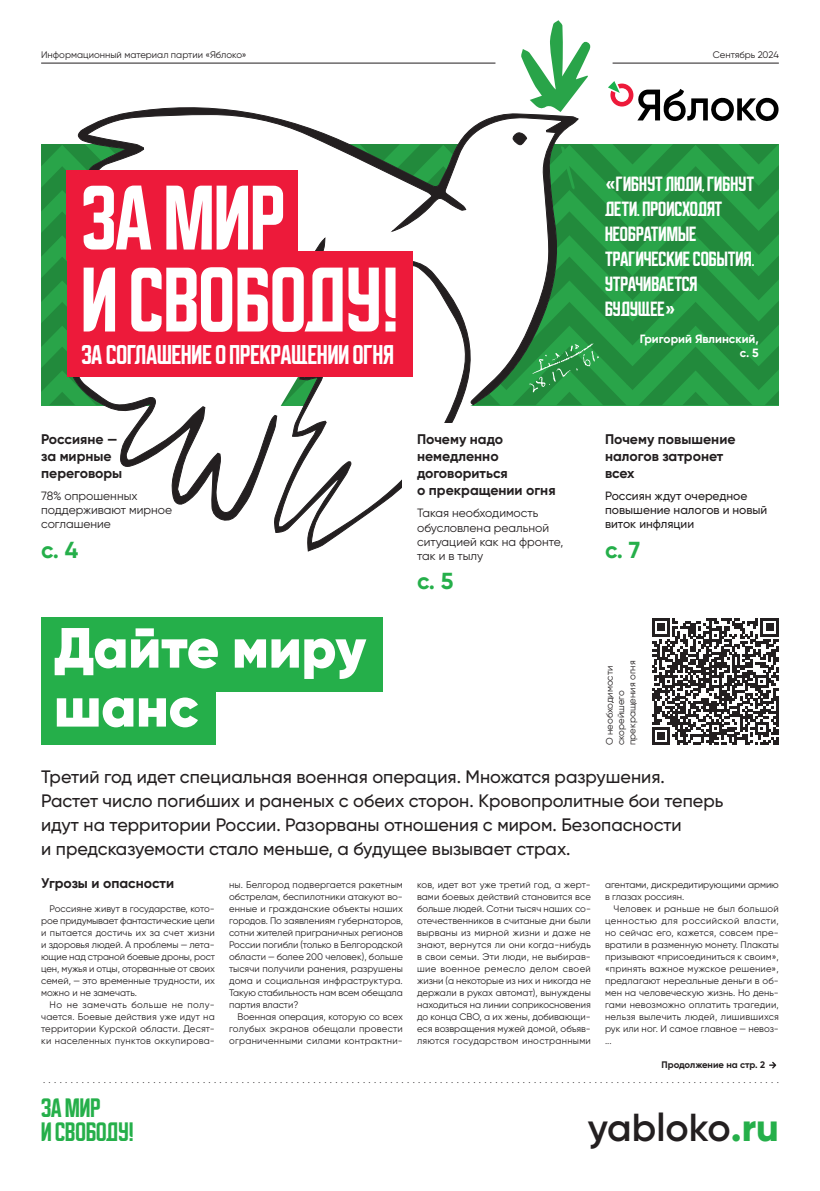
<style>
.page{position:relative;width:820px;height:1191px;background:#fff}
.page>*{position:absolute;margin:0;border:0;box-sizing:border-box;transform-origin:0 0}
.t1{font:700 88.7px "Buyan";letter-spacing:.005em;color:#fff}
.t2{font:900 56.6px "Gilroy";color:#fff}
.t3{font:600 39px "Gilroy";color:#231f20}
.t4{font:700 26.4px "Buyan";color:#fff}
.t5{font:700 25.9px "Buyan";letter-spacing:.005em;color:#25af4a}
.t6{font:700 23.2px "Gilroy";color:#25af4a}
.t7{font:700 20px/25px "Buyan";color:#fff}
.t8{font:500 18px "Gilroy";color:#231f20}
.t9{font:700 14px "Gilroy";color:#231f20}
.t10{font:12px "Gilroy";color:#231f20}
.t11{font:500 12px "Gilroy";color:#231f20}
.t12{font:700 12px "Gilroy";color:#fff}
.t13{font:9.5px/12px "Gilroy";color:#231f20;text-align:justify}
.t14{font:700 9.5px "Gilroy";color:#231f20}
.s1{font-family:"Gilroy"}
.s2{font-weight:800;color:#25af4a}
</style>
<div class="page">
<svg style="left:41px;top:144px;width:737px;height:261px;background:#259642"></svg>
<div style="left:41px;top:617px;width:341px;height:75px;background:#25af4a"></div>
<div style="left:41px;top:670px;width:175px;height:75px;background:#25af4a"></div>
<svg style="left:68px;top:107px;width:511px;height:414px"></svg>
<svg style="left:273px;top:260px;width:200px;height:292px"></svg>
<svg style="left:510px;top:20px;width:81px;height:170px"></svg>
<svg style="left:521px;top:321px;width:77px;height:81px;background:#31954a"></svg>
<div style="left:402px;top:423px;width:171px;height:95px;background:#fff"></div>
<hr style="left:612px;top:63px;width:166px;height:1px;background:#231f20">
<svg style="left:769px;top:1061px;width:7px;height:7px"></svg>
<svg style="left:608px;top:81px;width:171px;height:40px"></svg>
<hr style="left:41px;top:63px;width:454px;height:1px;background:#231f20">
<svg style="left:652px;top:618px;width:126px;height:127px"></svg>
<div style="left:67px;top:170px;width:231px;height:89px;background:#ed1a3a"></div>
<div style="left:67px;top:251px;width:345px;height:89px;background:#ed1a3a"></div>
<div style="left:67px;top:288px;width:345px;height:89px;background:#ed1a3a"></div>
<p class="t13" style="left:41px;top:49px;width:207px">Информационный материал партии «Яблоко»</p>
<p class="t13" style="left:712px;top:49px;width:67px">Сентябрь 2024</p>
<p class="t1" style="left:81px;top:173px;width:205px">за мир</p>
<p class="t1" style="left:81px;top:254px;width:320px">и свободу!</p>
<p class="t4" style="left:81px;top:341px;width:314px">за соглашение о прекращении огня</p>
<p class="t9" style="left:41px;top:431px;width:78px">Россияне —</p>
<p class="t9" style="left:41px;top:447px;width:72px">за мирные</p>
<p class="t9" style="left:41px;top:464px;width:83px">переговоры</p>
<p class="t10" style="left:41px;top:488px;width:98px">78% опрошенных</p>
<p class="t10" style="left:41px;top:502px;width:132px">поддерживают мирное</p>
<p class="t10" style="left:41px;top:517px;width:71px">соглашение</p>
<p class="t6" style="left:41px;top:535px;width:39px">c. 4</p>
<p class="t2" style="left:54px;top:612px;width:314px">Дайте миру</p>
<p class="t2" style="left:54px;top:671px;width:146px">шанс</p>
<p class="t9" style="left:417px;top:431px;width:88px">Почему надо</p>
<p class="t9" style="left:417px;top:447px;width:83px">немедленно</p>
<p class="t9" style="left:417px;top:464px;width:92px">договориться</p>
<p class="t9" style="left:417px;top:481px;width:140px">о прекращении огня</p>
<p class="t10" style="left:417px;top:506px;width:123px">Такая необходимость</p>
<p class="t10" style="left:417px;top:520px;width:134px">обусловлена реальной</p>
<p class="t10" style="left:417px;top:534px;width:148px">ситуацией как на фронте,</p>
<p class="t10" style="left:417px;top:549px;width:68px">так и в тылу</p>
<p class="t6" style="left:417px;top:566px;width:38px">c. 5</p>
<p class="t7" style="left:604px;top:171px;width:150px"><span class="s1">«</span>Гибнут люди, гибнут дети. Происходят</p>
<p class="t7" style="left:604px;top:221px;width:93px">необратимые</p>
<p class="t7" style="left:604px;top:246px;width:150px">трагические события.</p>
<p class="t7" style="left:604px;top:271px;width:94px">Утрачивается</p>
<p class="t7" style="left:604px;top:296px;width:72px">будущее<span class="s1">»</span></p>
<p class="t12" style="left:639px;top:331px;width:120px">Григорий Явлинский,</p>
<p class="t12" style="left:739px;top:346px;width:20px">с. 5</p>
<p class="t9" style="left:604px;top:431px;width:132px">Почему повышение</p>
<p class="t9" style="left:604px;top:447px;width:120px">налогов затронет</p>
<p class="t9" style="left:604px;top:464px;width:31px">всех</p>
<p class="t11" style="left:604px;top:488px;width:144px">Россиян ждут очередное</p>
<p class="t11" style="left:604px;top:502px;width:164px">повышение налогов и новый</p>
<p class="t11" style="left:604px;top:517px;width:91px">виток инфляции</p>
<p class="t6" style="left:604px;top:535px;width:37px">c. 7</p>
<p class="t13" style="left:625px;top:745px;width:86px;rotate:-90deg">прекращения огня</p>
<p class="t13" style="left:603px;top:745px;width:81px;rotate:-90deg">О необходимости</p>
<p class="t13" style="left:614px;top:745px;width:56px;rotate:-90deg">скорейшего</p>
<p class="t8" style="left:41px;top:765px;width:625px">Третий год идет специальная военная операция. Множатся разрушения.</p>
<p class="t8" style="left:41px;top:789px;width:683px">Растет число погибших и раненых с обеих сторон. Кровопролитные бои теперь</p>
<p class="t8" style="left:41px;top:813px;width:641px">идут на территории России. Разорваны отношения с миром. Безопасности</p>
<p class="t8" style="left:41px;top:837px;width:531px">и предсказуемости стало меньше, а будущее вызывает страх.</p>
<p class="t9" style="left:41px;top:874px;width:134px">Угрозы и опасности</p>
<p class="t13" style="left:41px;top:903px;width:175px;text-indent:9px">Россияне живут в государстве, кото&shy;рое придумывает фантастические цели и пытается достичь их за счет жизни и здоровья людей. А проблемы — лета&shy;ющие над страной боевые дроны, рост цен, мужья и отцы, оторванные от своих семей, — это временные трудности, их можно и не замечать.</p>
<p class="t13" style="left:41px;top:999px;width:175px;text-indent:9px">Но не замечать больше не полу&shy;чается. Боевые действия уже идут на территории Курской области. Десят&shy;ки населенных пунктов оккупирова-</p>
<p class="t13" style="left:229px;top:879px;width:175px">ны. Белгород подвергается ракетным обстрелам, беспилотники атакуют во&shy;енные и гражданские объекты наших городов. По заявлениям губернаторов, сотни жителей приграничных регионов России погибли (только в Белгородской области — более 200 человек), больше тысячи получили ранения, разрушены дома и социальная инфраструктура.<br>Такую стабильность нам всем обещала партия власти?</p>
<p class="t13" style="left:229px;top:1011px;width:175px;text-indent:9px">Военная операция, которую со всех голубых экранов обещали провести ограниченными силами контрактни-</p>
<p class="t13" style="left:417px;top:879px;width:175px">ков, идет вот уже третий год, а жерт&shy;вами боевых действий становится все больше людей. Сотни тысяч наших со&shy;отечественников в считаные дни были вырваны из мирной жизни и даже не знают, вернутся ли они когда‑-нибудь в свои семьи. Эти люди, не выбирав&shy;шие военное ремесло делом своей жизни (а некоторые из них и никогда не держали в руках автомат), вынуждены находиться на линии соприкосновения до конца СВО, а их жены, добивающи&shy;еся возвращения мужей домой, объяв&shy;ляются государством иностранными</p>
<p class="t13" style="left:605px;top:879px;width:175px">агентами, дискредитирующими армию в глазах россиян.</p>
<p class="t13" style="left:605px;top:903px;width:175px;text-indent:9px">Человек и раньше не был большой ценностью для российской власти, но сейчас его, кажется, совсем пре&shy;вратили в разменную монету. Плакаты призывают «присоединиться к своим», «принять важное мужское решение», предлагают нереальные деньги в об&shy;мен на человеческую жизнь. Но день&shy;гами невозможно оплатить трагедии, нельзя вылечить людей, лишившихся рук или ног. И самое главное — невоз-</p>
<p class="t13" style="left:604px;top:1035px;width:8px">...</p>
<p class="t14" style="left:661px;top:1059px;width:105px">Продолжение на стр. 2</p>
<p class="t13" style="left:43px;top:1073px;width:737px">......................................................................................................................................</p>
<p class="t5" style="left:41px;top:1094px;width:61px">за мир</p>
<p class="t5" style="left:41px;top:1118px;width:94px">и свободу!</p>
<p class="t3" style="left:587px;top:1103px;width:192px">yabloko<span class="s2">.ru</span></p>
</div>
